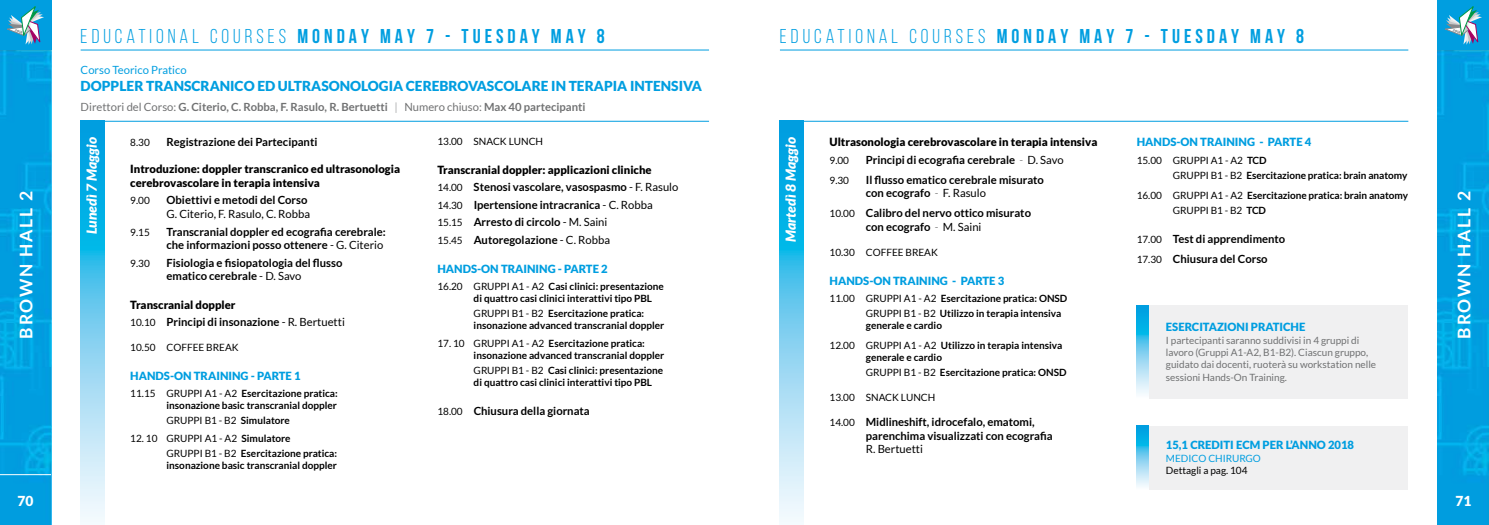
<style>
.page{position:relative;width:1489px;height:525px;background:#fff}
.page>*{position:absolute;margin:0;border:0;box-sizing:border-box;transform-origin:0 0}
.t1{font:700 20px "Bebas Neue";letter-spacing:.2em;color:#009ee0}
.t2{font:700 17.5px "Lato";letter-spacing:.1em;color:#fff}
.t3{font:900 13.75px "Lato";color:#009ee0}
.t4{font:italic 900 13.75px "Lato";color:#fff}
.t5{font:900 13.75px "Lato";color:#fff}
.t6{font:700 11.25px/13.5px "Lato";color:#000}
.t7{font:900 11.25px "Lato";color:#009ee0}
.t8{font:900 11.25px/13.5px "Lato";color:#000}
.t9{font:700 11.25px "Lato";color:#707172}
.t10{font:11.25px "Lato";color:#000}
.t11{font:11.25px "Lato";color:#009ee0}
.t12{font:700 10px/12px "Lato";color:#000}
.t13{font:10px/12px "Lato";color:#707172}
.t14{font:10px "Lato";color:#000}
.t15{font:10px "Lato";color:#009ee0}
.s1{font-weight:400}
.s2{font-weight:300}
.s3{font-weight:900}
.s4{font-weight:400;font-size:10px}
.s5{font-weight:700}
</style>
<div class="page">
<img style="left:1437px;top:50px;width:51px;height:474px">
<img style="left:0;top:50px;width:51px;height:474px">
<hr style="left:0;top:474px;width:51px;height:1px;background:#fff">
<div style="left:0;top:0;width:51px;height:50px;background:#009ee0"></div>
<svg style="left:7px;top:6px;width:37px;height:39px"></svg>
<div style="left:1437px;top:0;width:51px;height:50px;background:#009ee0"></div>
<svg style="left:1445px;top:6px;width:36px;height:39px"></svg>
<hr style="left:780px;top:50px;width:628px;height:1px;background:#009ee0">
<hr style="left:81px;top:50px;width:628px;height:1px;background:#009ee0">
<hr style="left:81px;top:121px;width:628px;height:1px;background:#009ee0">
<hr style="left:780px;top:121px;width:628px;height:1px;background:#009ee0">
<svg style="left:780px;top:122px;width:23px;height:402px;background:#6ccbee"></svg>
<div style="left:1142px;top:305px;width:266px;height:93px;background:#f0f0f1"></div>
<svg style="left:1136px;top:305px;width:12px;height:93px"></svg>
<svg style="left:81px;top:122px;width:24px;height:402px;background:#6ccbee"></svg>
<div style="left:1142px;top:425px;width:266px;height:64px;background:#f0f0f1"></div>
<svg style="left:1136px;top:425px;width:12px;height:64px"></svg>
<h2 class="t2" style="left:16px;top:338px;width:149px;rotate:-90deg">BROWN HALL 2</h2>
<h3 class="t5" style="left:18px;top:492px;width:17px">70</h3>
<h1 class="t1" style="left:81px;top:26px;width:525px"><span class="s1">EDUCATIONAL COURSES</span> MONDAY MAY 7 - TUESDAY MAY 8</h1>
<p class="t11" style="left:81px;top:64px;width:107px">Corso Teorico Pratico</p>
<h3 class="t3" style="left:81px;top:78px;width:623px">DOPPLER TRANSCRANICO ED ULTRASONOLOGIA CEREBROVASCOLARE IN TERAPIA INTENSIVA</h3>
<p class="t9" style="left:81px;top:100px;width:506px"><span class="s1">Direttori del Corso:</span> G. Citerio, C. Robba, F. Rasulo, R. Bertuetti <span class="s2">|</span> <span class="s1">Numero chiuso:</span> Max 40 partecipanti</p>
<h3 class="t4" style="left:84px;top:234px;width:98px;rotate:-90deg">Lunedì 7 Maggio</h3>
<p class="t14" style="left:130px;top:137px;width:21px">8.30</p>
<p class="t6" style="left:166px;top:135px;width:152px">Registrazione dei Partecipanti</p>
<p class="t8" style="left:130px;top:162px;width:271px">Introduzione: doppler transcranico ed ultrasonologia cerebrovascolare in terapia intensiva</p>
<p class="t14" style="left:130px;top:195px;width:21px">9.00</p>
<p class="t6" style="left:166px;top:193px;width:142px">Obiettivi e metodi del Corso</p>
<p class="t10" style="left:166px;top:207px;width:145px">G. Citerio, F. Rasulo, C. Robba</p>
<p class="t14" style="left:130px;top:226px;width:21px">9.15</p>
<p class="t6" style="left:166px;top:224px;width:221px">Transcranial doppler ed ecografia cerebrale: che informazioni posso ottenere <span class="s1">- G. Citerio</span></p>
<p class="t14" style="left:130px;top:257px;width:21px">9.30</p>
<p class="t6" style="left:166px;top:255px;width:177px">Fisiologia e fisiopatologia del flusso ematico cerebrale <span class="s1">- D. Savo</span></p>
<p class="t6" style="left:130px;top:295px;width:216px;line-height:17.5px"><span class="s3">Transcranial doppler<br></span><span class="s4">10.10</span> Principi di insonazione <span class="s1">- R. Bertuetti</span></p>
<p class="t14" style="left:130px;top:342px;width:110px">10.50 COFFEE BREAK</p>
<p class="t7" style="left:130px;top:369px;width:172px">HANDS-ON TRAINING - PARTE 1</p>
<p class="t12" style="left:130px;top:387px;width:209px;text-align:right"><span class="s1">11.15 GRUPPI A1 - A2</span> Esercitazione pratica: insonazione basic transcranial doppler</p>
<p class="t14" style="left:166px;top:415px;width:125px">GRUPPI B1 - B2 <span class="s5">Simulatore</span></p>
<p class="t12" style="left:166px;top:430px;width:172px;line-height:15px;text-indent:-36px"><span class="s1">12. 10 GRUPPI A1 - A2</span> Simulatore<br><span class="s1">GRUPPI B1 - B2</span> Esercitazione pratica:</p>
<p class="t12" style="left:166px;top:458px;width:172px">insonazione basic transcranial doppler</p>
<p class="t14" style="left:437px;top:136px;width:107px">13.00 SNACK LUNCH</p>
<p class="t6" style="left:437px;top:161px;width:242px;line-height:17.5px"><span class="s3">Transcranial doppler: applicazioni cliniche </span><span class="s4">14.00</span> Stenosi vascolare, vasospasmo <span class="s1">- F. Rasulo </span><span class="s4">14.30</span> Ipertensione intracranica <span class="s1">- C. Robba </span><span class="s4">15.15</span> Arresto di circolo <span class="s1">- M. Saini<br></span><span class="s4">15.45</span> Autoregolazione <span class="s1">- C. Robba</span></p>
<p class="t7" style="left:437px;top:262px;width:172px">HANDS-ON TRAINING - PARTE 2</p>
<p class="t12" style="left:473px;top:280px;width:192px;text-indent:-36px"><span class="s1">16.20 GRUPPI A1 - A2</span> Casi clinici: presentazione di quattro casi clinici interattivi tipo PBL</p>
<p class="t12" style="left:473px;top:307px;width:192px"><span class="s1">GRUPPI B1 - B2</span> Esercitazione pratica: insonazione advanced transcranial doppler</p>
<p class="t12" style="left:473px;top:336px;width:192px;text-indent:-36px"><span class="s1">17. 10 GRUPPI A1 - A2</span> Esercitazione pratica: insonazione advanced transcranial doppler</p>
<p class="t12" style="left:473px;top:363px;width:191px"><span class="s1">GRUPPI B1 - B2</span> Casi clinici: presentazione di quattro casi clinici interattivi tipo PBL</p>
<p class="t6" style="left:437px;top:404px;width:154px"><span class="s4">18.00</span> Chiusura della giornata</p>
<h1 class="t1" style="left:780px;top:26px;width:525px"><span class="s1">EDUCATIONAL COURSES</span> MONDAY MAY 7 - TUESDAY MAY 8</h1>
<h3 class="t4" style="left:782px;top:242px;width:106px;rotate:-90deg">Martedì 8 Maggio</h3>
<p class="t8" style="left:829px;top:135px;width:269px">Ultrasonologia cerebrovascolare in terapia intensiva</p>
<p class="t14" style="left:829px;top:155px;width:21px">9.00</p>
<p class="t6" style="left:865px;top:153px;width:199px">Principi di ecografia cerebrale <span class="s2">-</span> <span class="s1">D. Savo</span></p>
<p class="t14" style="left:829px;top:175px;width:21px">9.30</p>
<p class="t6" style="left:865px;top:173px;width:180px">Il flusso ematico cerebrale misurato con ecografo <span class="s2">-</span> <span class="s1">F. Rasulo</span></p>
<p class="t6" style="left:865px;top:206px;width:167px;text-indent:-36px"><span class="s4">10.00</span> Calibro del nervo ottico misurato con ecografo <span class="s2">-</span> <span class="s1">M. Saini</span></p>
<p class="t14" style="left:829px;top:247px;width:110px">10.30 COFFEE BREAK</p>
<p class="t7" style="left:829px;top:274px;width:176px">HANDS-ON TRAINING - PARTE 3</p>
<p class="t12" style="left:865px;top:290px;width:203px;line-height:15px;text-indent:-36px"><span class="s1">11.00 GRUPPI A1 - A2</span> Esercitazione pratica: ONSD<br><span class="s1">GRUPPI B1 - B2</span> Utilizzo in terapia intensiva</p>
<p class="t12" style="left:829px;top:315px;width:234px;line-height:20px;text-indent:36px">generale e cardio<br><span class="s1">12.00 GRUPPI A1 - A2</span> Utilizzo in terapia intensiva</p>
<p class="t12" style="left:865px;top:349px;width:202px;line-height:15px">generale e cardio<br><span class="s1">GRUPPI B1 - B2</span> Esercitazione pratica: ONSD</p>
<p class="t14" style="left:829px;top:392px;width:107px">13.00 SNACK LUNCH</p>
<p class="t6" style="left:865px;top:415px;width:188px;text-indent:-36px"><span class="s4">14.00</span> Midlineshift, idrocefalo, ematomi, parenchima visualizzati con ecografia</p>
<p class="t10" style="left:865px;top:442px;width:59px">R. Bertuetti</p>
<p class="t7" style="left:1136px;top:136px;width:176px">HANDS-ON TRAINING - PARTE 4</p>
<p class="t12" style="left:1172px;top:152px;width:236px;line-height:15px;text-indent:-36px"><span class="s1">15.00 GRUPPI A1 - A2</span> TCD<br><span class="s1">GRUPPI B1 - B2</span> Esercitazione pratica: brain anatomy</p>
<p class="t12" style="left:1172px;top:187px;width:236px;line-height:15px;text-indent:-36px"><span class="s1">16.00 GRUPPI A1 - A2</span> Esercitazione pratica: brain anatomy<br><span class="s1">GRUPPI B1 - B2</span> TCD</p>
<p class="t6" style="left:1136px;top:228px;width:150px;line-height:20px"><span class="s4">17.00</span> Test di apprendimento<br><span class="s4">17.30</span> Chiusura del Corso</p>
<p class="t7" style="left:1165px;top:320px;width:141px">ESERCITAZIONI PRATICHE</p>
<p class="t13" style="left:1165px;top:334px;width:212px">I partecipanti saranno suddivisi in 4 gruppi di lavoro (Gruppi A1-A2, B1-B2). Ciascun gruppo, guidato dai docenti, ruoterà su workstation nelle sessioni Hands-On Training.</p>
<p class="t7" style="left:1165px;top:437px;width:190px">15,1 CREDITI ECM PER L’ANNO 2018</p>
<p class="t15" style="left:1165px;top:453px;width:96px">MEDICO CHIRURGO</p>
<p class="t14" style="left:1165px;top:465px;width:83px">Dettagli a pag. 104</p>
<h2 class="t2" style="left:1453px;top:338px;width:149px;rotate:-90deg">BROWN HALL 2</h2>
<h3 class="t5" style="left:1455px;top:492px;width:17px">71</h3>
</div>
